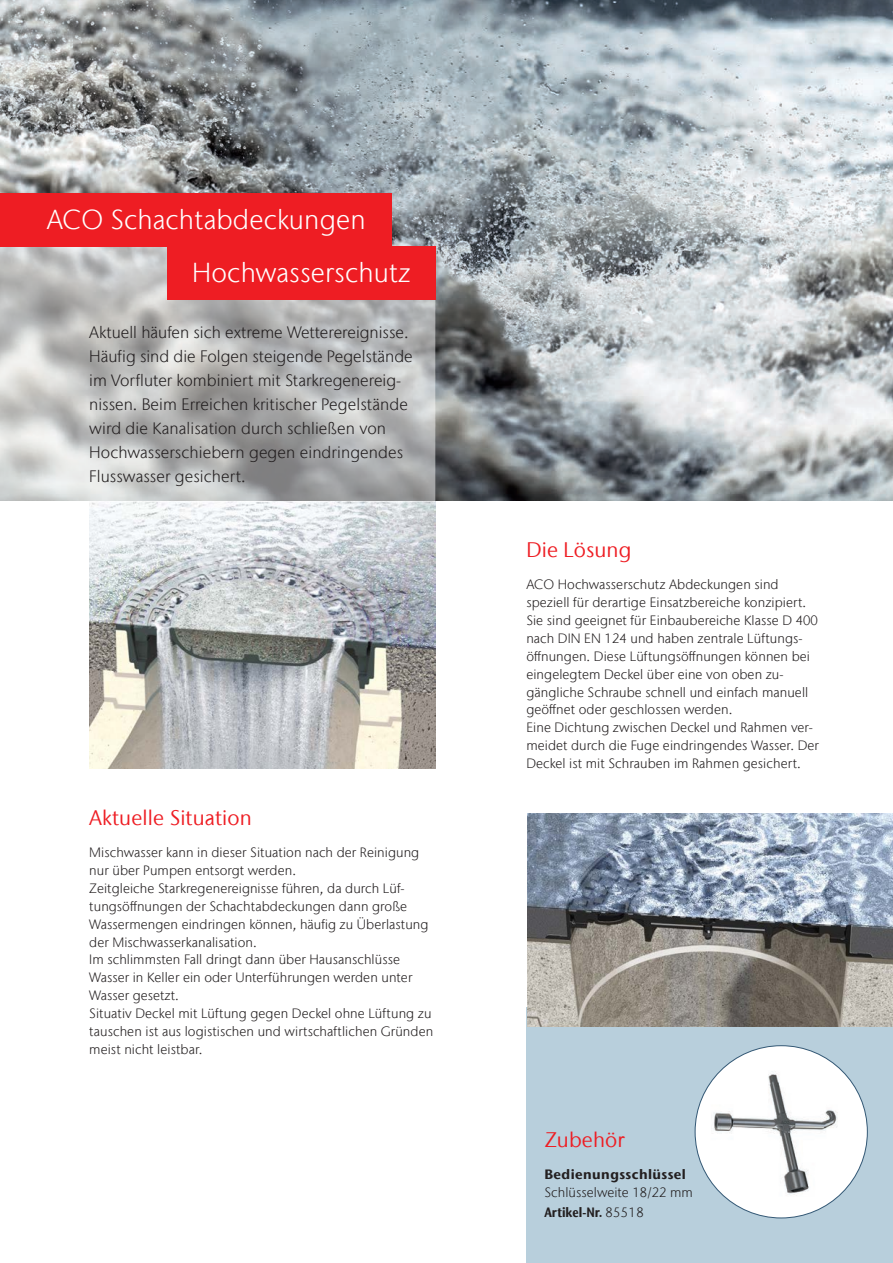
<style>
.page{position:relative;width:893px;height:1263px;background:#fff}
.page>*{position:absolute;margin:0;border:0;box-sizing:border-box;transform-origin:0 0}
.Cluster_Inside_pages{font:300 27.3px "Stone Sans IIITC Com";letter-spacing:.005em;color:#fff}
.Intermediate_heading{font:21px "Stone Sans IIITC Com";letter-spacing:.005em;color:#ee1d23}
.Introduction_text{font:300 16.5px/24px "Stone Sans IIITC Com";letter-spacing:.005em;color:#231f20}
.Body_copy{font:300 13.5px/17.9px "Stone Sans IIITC Com";letter-spacing:.005em;color:#231f20}
.Body_copy-2{font:700 13.5px "Stone Sans IIITC Com";letter-spacing:.03em;color:#231f20}
.t1{font:700 condensed 13.5px "Stone Sans IIITC Com";color:#231f20}
.s1{font-weight:300;font-stretch:normal}
</style>
<div class="page">
<img style="left:89px;top:502px;width:346px;height:266px">
<div style="left:526px;top:1008px;width:367px;height:255px;background:#b8cfdc"></div>
<img style="left:0;top:0;width:893px;height:500px">
<svg style="left:0;top:247px;width:435px;height:255px;background:#b9bab9"></svg>
<div style="left:167px;top:247px;width:269px;height:53px;background:#ee1d23"></div>
<div style="left:22px;top:193px;width:370px;height:54px;background:#ee1d23"></div>
<div style="left:695px;top:1046px;width:172px;height:172px;background:#fff;border-radius:50%"></div>
<img style="left:711px;top:1071px;width:129px;height:125px">
<div style="left:0;top:193px;width:31px;height:54px;background:#ee1d23"></div>
<img style="left:527px;top:813px;width:366px;height:213px">
<p class="Cluster_Inside_pages" style="left:47px;top:202px;width:320px">ACO Schachtabdeckungen</p>
<p class="Cluster_Inside_pages" style="left:192px;top:256px;width:220px">Hochwasserschutz</p>
<p class="Introduction_text" style="left:89px;top:320px;width:325px">Aktuell häufen sich extreme Wetterereignisse.<br>Häufig sind die Folgen steigende Pegelstände im Vorfluter kombiniert mit Starkregenereig&shy;nissen. Beim Erreichen kritischer Pegelstände wird die Kanalisation durch schließen von Hochwasserschiebern gegen eindringendes Flusswasser gesichert.</p>
<p class="Intermediate_heading" style="left:89px;top:805px;width:164px">Aktuelle Situation</p>
<p class="Body_copy" style="left:89px;top:843px;width:341px">Mischwasser kann in dieser Situation nach der Reinigung nur über Pumpen entsorgt werden.<br>Zeitgleiche Starkregenereignisse führen, da durch Lüf&shy;tungsöffnungen der Schachtabdeckungen dann große Wassermengen eindringen können, häufig zu Überlastung der Mischwasserkanalisation.</p>
<p class="Body_copy" style="left:89px;top:951px;width:325px">Im schlimmsten Fall dringt dann über Hausanschlüsse<br>Wasser in Keller ein oder Unterführungen werden unter<br>Wasser gesetzt.</p>
<p class="Body_copy" style="left:89px;top:1004px;width:345px">Situativ Deckel mit Lüftung gegen Deckel ohne Lüftung zu tauschen ist aus logistischen und wirtschaftlichen Gründen meist nicht leistbar.</p>
<p class="Intermediate_heading" style="left:526px;top:537px;width:106px">Die Lösung</p>
<p class="Body_copy" style="left:526px;top:576px;width:293px">ACO Hochwasserschutz Abdeckungen sind speziell für derartige Einsatzbereiche konzipiert.<br>Sie sind geeignet für Einbaubereiche Klasse D 400 nach DIN EN 124 und haben zentrale Lüftungs&shy;öffnungen. Diese Lüftungsöffnungen können bei eingelegtem Deckel über eine von oben zu&shy;gängliche Schraube schnell und einfach manuell geöffnet oder geschlossen werden.</p>
<p class="Body_copy" style="left:526px;top:718px;width:294px">Eine Dichtung zwischen Deckel und Rahmen ver&shy;meidet durch die Fuge eindringendes Wasser. Der<br>Deckel ist mit Schrauben im Rahmen gesichert.</p>
<p class="Intermediate_heading" style="left:545px;top:1126px;width:81px">Zubehör</p>
<p class="Body_copy-2" style="left:544px;top:1165px;width:143px">Bedienungsschlüssel</p>
<p class="Body_copy" style="left:544px;top:1183px;width:150px">Schlüsselweite 18/22 mm</p>
<p class="t1" style="left:544px;top:1203px;width:101px">Artikel-Nr. <span class="s1">85518</span></p>
</div>
